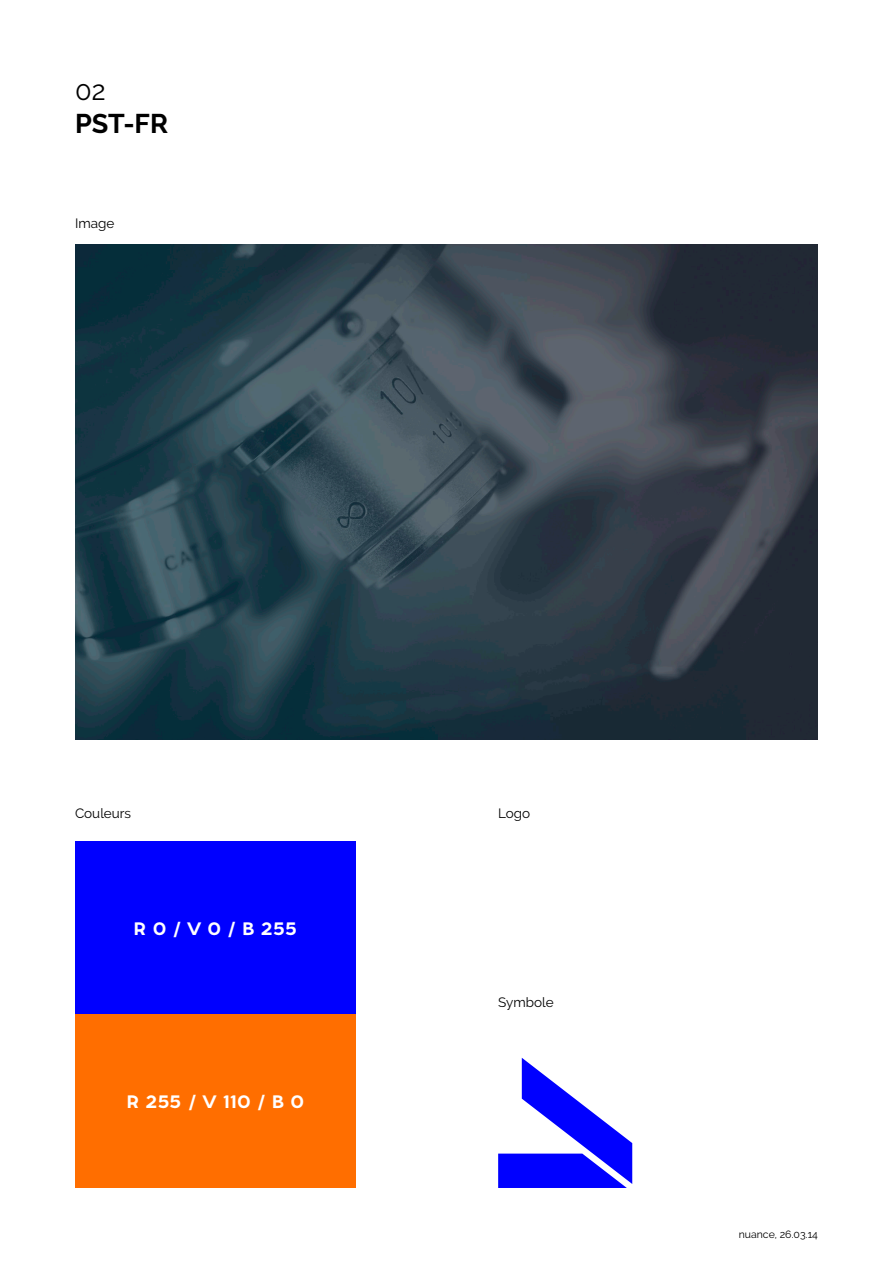
<style>
.page{position:relative;width:893px;height:1263px;background:#fff}
.page>*{position:absolute;margin:0;border:0;box-sizing:border-box;transform-origin:0 0}
.t1{font:700 27px "Raleway";color:#000}
.t2{font:27px "Raleway";color:#000}
.t3{font:18px "Tide Sans 500 Dudette";letter-spacing:-.025em;color:#fff}
.t4{font:13.5px "Raleway";color:#000}
.t5{font:10.5px "Raleway";color:#000}
</style>
<div class="page">
<div style="left:75px;top:842px;width:281px;height:173px;background:#00f"></div>
<div style="left:75px;top:1015px;width:281px;height:173px;background:#ff6e00"></div>
<img style="left:75px;top:244px;width:743px;height:496px">
<svg style="left:498px;top:1058px;width:134px;height:130px"></svg>
<p class="t2" style="left:75px;top:75px;width:32px">02</p>
<p class="t1" style="left:75px;top:108px;width:95px">PST-FR</p>
<p class="t4" style="left:75px;top:215px;width:41px">Image</p>
<p class="t4" style="left:75px;top:806px;width:58px">Couleurs</p>
<p class="t4" style="left:498px;top:806px;width:34px">Logo</p>
<p class="t3" style="left:134px;top:917px;width:165px">R 0 / V 0 / B 255</p>
<p class="t3" style="left:126px;top:1090px;width:179px">R 255 / V 110 / B 0</p>
<p class="t4" style="left:498px;top:994px;width:57px">Symbole</p>
<p class="t5" style="left:739px;top:1228px;width:81px">nuance, 26.03.14</p>
</div>
